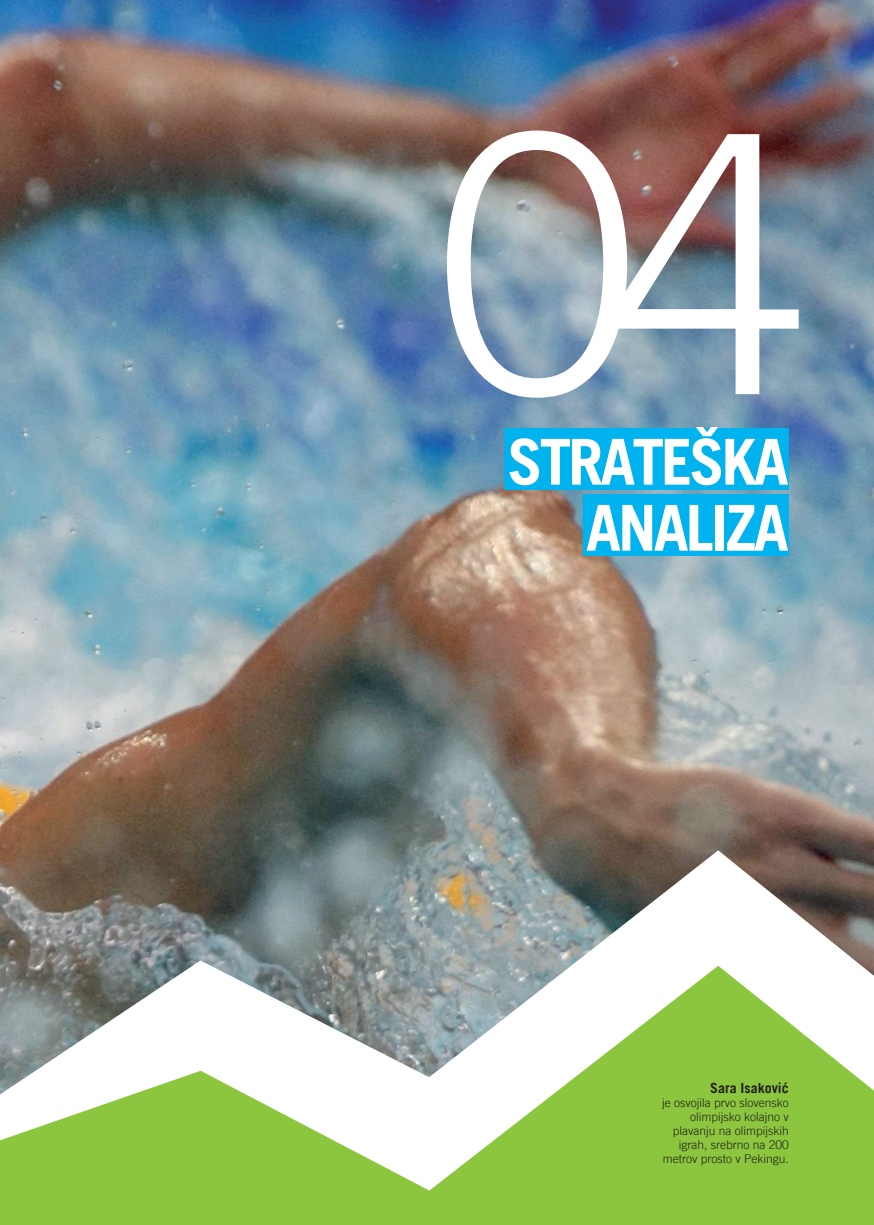
<style>
.page{position:relative;width:874px;height:1225px;background:#fff}
.page>*{position:absolute;margin:0;border:0;box-sizing:border-box;transform-origin:0 0}
.t1{font:360px "Trade Gothic EE Light";color:#fff}
.t2{font:700 63.4px/66px "Trade Gothic EE";letter-spacing:-.05em;color:#fff;text-align:right}
.t3{font:700 14px "Trade Gothic EE";color:#231f20}
.t4{font:12px/14px "Trade Gothic EE Light";color:#231f20;text-align:right}
</style>
<div class="page">
<img style="left:0;top:0;width:873px;height:850px">
<div style="left:0;top:1190px;width:873px;height:35px;background:#8bc63e"></div>
<svg style="left:0;top:850px;width:873px;height:340px"></svg>
<div style="left:504px;top:428px;width:284px;height:62px;background:#00b3ef"></div>
<div style="left:582px;top:494px;width:206px;height:62px;background:#00b3ef"></div>
<h1 class="t1" style="left:436px;top:52px;width:373px">04</h1>
<h2 class="t2" style="left:507px;top:428px;width:283px">STRATEŠKA<br>ANALIZA</h2>
<p class="t3" style="left:709px;top:1079px;width:80px">Sara Isaković</p>
<p class="t4" style="left:661px;top:1095px;width:128px">je osvojila prvo slovensko olimpijsko kolajno v plavanju na olimpijskih igrah, srebrno na 200 metrov prosto v Pekingu.</p>
</div>
